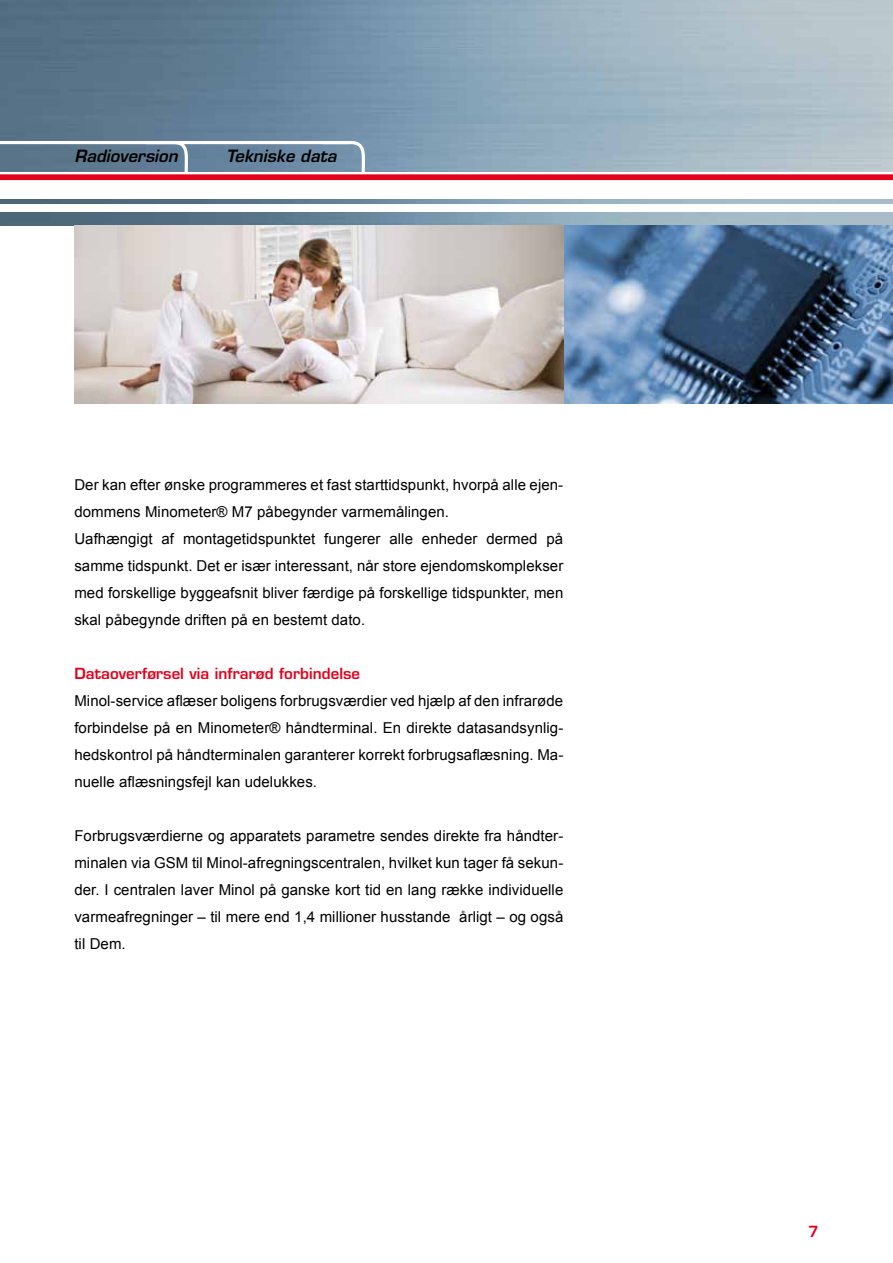
<style>
.page{position:relative;width:893px;height:1263px;background:#fff}
.page>*{position:absolute;margin:0;border:0;box-sizing:border-box;transform-origin:0 0}
.t1{font:italic 600 16.5px "Eurostile LT Std";letter-spacing:.005em;color:#000}
.t2{font:15px/27px "Arial";letter-spacing:.005em;color:#000;text-align:justify}
.t3{font:600 15px "Eurostile LT Std";letter-spacing:.005em;color:#e2001a}
</style>
<div class="page">
<img style="left:0;top:0;width:893px;height:171px">
<img style="left:1px;top:213px;width:892px;height:12px">
<img style="left:1px;top:200px;width:892px;height:3px">
<div style="left:0;top:174px;width:893px;height:6px;background:#e2001a"></div>
<svg style="left:0;top:213px;width:1px;height:12px"></svg>
<svg style="left:142px;top:139px;width:49px;height:36px;background:#798ca3"></svg>
<hr style="left:0;top:141px;width:349px;height:3px;background:#fff">
<svg style="left:319px;top:139px;width:49px;height:36px"></svg>
<img style="left:74px;top:225px;width:819px;height:179px">
<p class="t1" style="left:74px;top:146px;width:105px">Radioversion</p>
<p class="t1" style="left:226px;top:146px;width:112px">Tekniske data</p>
<p class="t2" style="left:74px;top:471px;width:490px;text-align:left">Der kan efter ønske programmeres et fast starttidspunkt, hvorpå alle ejen&shy;dommens Minometer® M7 påbegynder varmemålingen.<br>Uafhængigt af montagetidspunktet fungerer alle enheder dermed på samme tidspunkt. Det er især interessant, når store ejendomskomplekser med forskellige byggeafsnit bliver færdige på forskellige tidspunkter, men skal påbegynde driften på en bestemt dato.</p>
<p class="t3" style="left:74px;top:664px;width:287px">Dataoverførsel via infrarød forbindelse</p>
<p class="t2" style="left:74px;top:687px;width:490px">Minol-service aflæser boligens forbrugsværdier ved hjælp af den infrarøde forbindelse på en Minometer® håndterminal. En direkte datasandsynlig&shy;hedskontrol på håndterminalen garanterer korrekt forbrugsaflæsning. Ma&shy;nuelle aflæsningsfejl kan udelukkes.</p>
<p class="t2" style="left:74px;top:822px;width:490px">Forbrugsværdierne og apparatets parametre sendes direkte fra håndter&shy;minalen via GSM til Minol-afregningscentralen, hvilket kun tager få sekun&shy;der. I centralen laver Minol på ganske kort tid en lang række individuelle varmeafregninger – til mere end 1,4 millioner husstande årligt – og også til Dem.</p>
<p class="t3" style="left:808px;top:1222px;width:12px">7</p>
</div>
